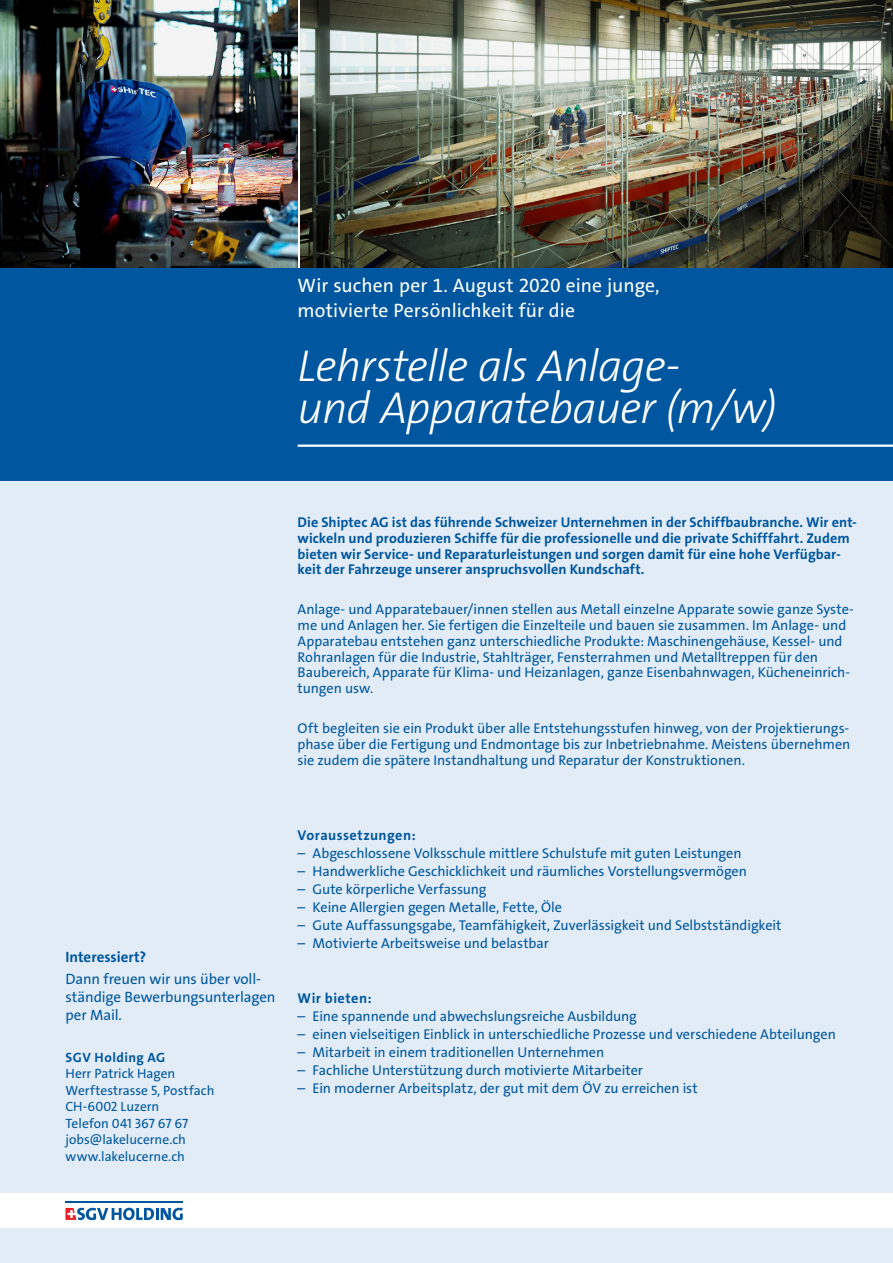
<style>
.page{position:relative;width:893px;height:1263px;background:#fff}
.page>*{position:absolute;margin:0;border:0;box-sizing:border-box;transform-origin:0 0}
.t1{font:italic 300 45px/42.3px "The Sans Os F";letter-spacing:-.025em;color:#fff}
.t2{font:19.5px/25.5px "The Sans Os F";letter-spacing:.005em;color:#fff}
.t3{font:15px/18px "The Sans Os F";letter-spacing:-.005em;color:#01579f}
.t4{font:700 15px "The Sans Os F";color:#01579f}
.t5{font:14.25px/15.8px "The Sans Os F";letter-spacing:-.005em;color:#01579f}
.t6{font:700 14.25px/15.8px "The Sans Os F";color:#01579f}
.t7{font:700 14.25px "The Sans Os F";letter-spacing:.03em;color:#01579f}
.t8{font:13.5px/16.5px "The Sans Os F";color:#01579f}
.t9{font:700 13.5px "The Sans Os F";letter-spacing:.035em;color:#01579f}
</style>
<div class="page">
<img style="left:0;top:0;width:298px;height:269px">
<img style="left:301px;top:0;width:592px;height:269px">
<div style="left:0;top:408px;width:893px;height:855px;background:#e1ecf7"></div>
<div style="left:0;top:1194px;width:893px;height:34px;background:#fff"></div>
<hr style="left:65px;top:1201px;width:118px;height:2px;background:#01579f">
<svg style="left:65px;top:1208px;width:118px;height:12px"></svg>
<div style="left:0;top:269px;width:893px;height:212px;background:#01579f"></div>
<hr style="left:298px;top:445px;width:595px;height:2px;background:#fff">
<h2 class="t2" style="left:298px;top:272px;width:364px">Wir suchen per 1. August 2020 eine junge, motivierte Persönlichkeit für die</h2>
<h1 class="t1" style="left:298px;top:345px;width:481px">Lehrstelle als Anlage-<br>und Apparatebauer (m/w)</h1>
<p class="t6" style="left:298px;top:514px;width:561px">Die Shiptec AG ist das führende Schweizer Unternehmen in der Schiffbaubranche. Wir ent&shy;wickeln und produzieren Schiffe für die professionelle und die private Schifffahrt. Zudem bieten wir Service- und Reparaturleistungen und sorgen damit für eine hohe Verfügbar&shy;keit der Fahrzeuge unserer anspruchsvollen Kundschaft.</p>
<p class="t5" style="left:298px;top:602px;width:558px">Anlage- und Apparatebauer/innen stellen aus Metall einzelne Apparate sowie ganze Syste&shy;me und Anlagen her. Sie fertigen die Einzelteile und bauen sie zusammen. Im Anlage- und Apparatebau entstehen ganz unterschiedliche Produkte: Maschinengehäuse, Kessel- und Rohranlagen für die Industrie, Stahlträger, Fensterrahmen und Metalltreppen für den Baubereich, Apparate für Klima- und Heizanlagen, ganze Eisenbahnwagen, Kücheneinrich&shy;tungen usw.</p>
<p class="t5" style="left:298px;top:720px;width:554px;text-align:justify">Oft begleiten sie ein Produkt über alle Entstehungsstufen hinweg, von der Projektierungs&shy;phase über die Fertigung und Endmontage bis zur Inbetriebnahme. Meistens übernehmen sie zudem die spätere Instandhaltung und Reparatur der Konstruktionen.</p>
<p class="t4" style="left:65px;top:947px;width:82px">Interessiert?</p>
<p class="t3" style="left:65px;top:970px;width:212px">Dann freuen wir uns über voll&shy;ständige Bewerbungsunterlagen per Mail.</p>
<p class="t9" style="left:65px;top:1049px;width:101px">SGV Holding AG</p>
<p class="t8" style="left:65px;top:1066px;width:150px">Herr Patrick Hagen<br>Werftestrasse 5, Postfach<br>CH-6002 Luzern<br>Telefon 041 367 67 67 jobs@lakelucerne.ch www.lakelucerne.ch</p>
<p class="t7" style="left:298px;top:826px;width:120px">Voraussetzungen:</p>
<p class="t5" style="left:298px;top:846px;width:445px">– Abgeschlossene Volksschule mittlere Schulstufe mit guten Leistungen</p>
<p class="t5" style="left:298px;top:863px;width:451px">– Handwerkliche Geschicklichkeit und räumliches Vorstellungsvermögen</p>
<p class="t5" style="left:298px;top:881px;width:191px">– Gute körperliche Verfassung</p>
<p class="t5" style="left:298px;top:899px;width:266px">– Keine Allergien gegen Metalle, Fette, Öle</p>
<p class="t5" style="left:298px;top:917px;width:485px">– Gute Auffassungsgabe, Teamfähigkeit, Zuverlässigkeit und Selbstständigkeit</p>
<p class="t5" style="left:298px;top:935px;width:253px">– Motivierte Arbeitsweise und belastbar</p>
<p class="t7" style="left:298px;top:989px;width:75px">Wir bieten:</p>
<p class="t5" style="left:298px;top:1008px;width:341px">– Eine spannende und abwechslungsreiche Ausbildung</p>
<p class="t5" style="left:298px;top:1026px;width:540px">– einen vielseitigen Einblick in unterschiedliche Prozesse und verschiedene Abteilungen</p>
<p class="t5" style="left:298px;top:1044px;width:308px">– Mitarbeit in einem traditionellen Unternehmen</p>
<p class="t5" style="left:298px;top:1062px;width:347px">– Fachliche Unterstützung durch motivierte Mitarbeiter</p>
<p class="t5" style="left:298px;top:1080px;width:402px">– Ein moderner Arbeitsplatz, der gut mit dem ÖV zu erreichen ist</p>
</div>
